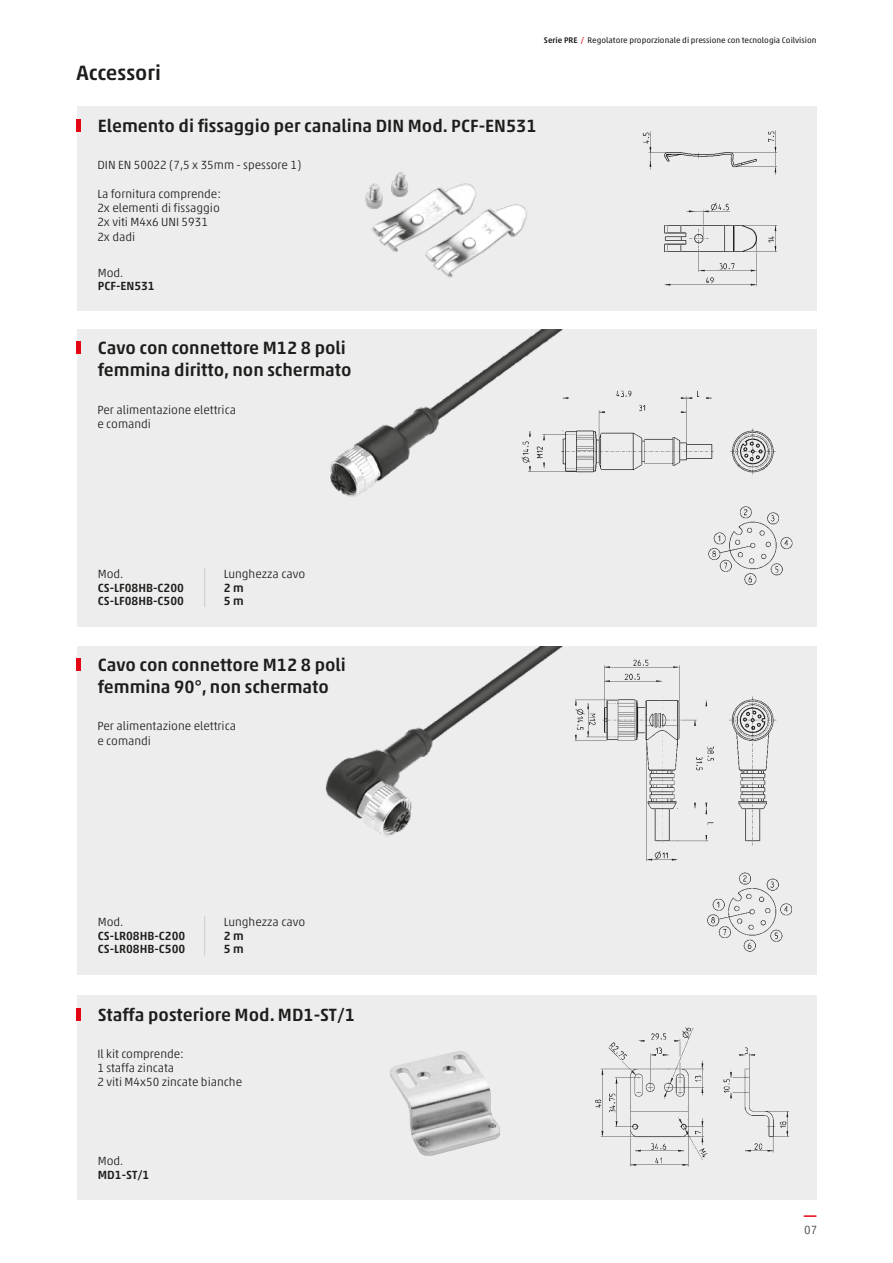
<style>
.page{position:relative;width:893px;height:1263px;background:#fff}
.page>*{position:absolute;margin:0;border:0;box-sizing:border-box;transform-origin:0 0}
.t1{font:500 21px "Akko W1 G";color:#1d1d1b}
.t2{font:500 18px/21.6px "Akko W1 G";color:#1d1d1b}
.t3{font:300 12px/14.4px "Akko W1 G";color:#1d1d1b}
.t4{font:500 12px/13.5px "Akko W1 G";color:#1d1d1b}
.t5{font:300 12px "Akko W1 G";color:#3c3c3b}
.t6{font:8.25px "Akko W1 G";color:#1d1d1b}
.s1{font-weight:500}
.s2{color:#e30613}
</style>
<div class="page">
<div style="left:77px;top:106px;width:739px;height:204px;background:#ededed"></div>
<div style="left:77px;top:330px;width:739px;height:297px;background:#ededed"></div>
<div style="left:77px;top:646px;width:739px;height:329px;background:#ededed"></div>
<svg style="left:804px;top:1215px;width:12px;height:2px"></svg>
<hr style="left:77px;top:119px;width:4px;height:13px;background:#e30613">
<hr style="left:77px;top:341px;width:4px;height:13px;background:#e30613">
<hr style="left:77px;top:658px;width:4px;height:13px;background:#e30613">
<img style="left:642px;top:117px;width:175px;height:193px">
<img style="left:365px;top:172px;width:162px;height:106px">
<img style="left:329px;top:330px;width:233px;height:167px">
<img style="left:325px;top:647px;width:237px;height:190px">
<img style="left:519px;top:376px;width:274px;height:209px">
<img style="left:575px;top:659px;width:202px;height:203px">
<img style="left:707px;top:872px;width:85px;height:80px">
<div style="left:77px;top:995px;width:739px;height:204px;background:#ededed"></div>
<hr style="left:77px;top:1008px;width:4px;height:12px;background:#e30613">
<img style="left:390px;top:1051px;width:110px;height:105px">
<img style="left:595px;top:1027px;width:195px;height:140px">
<hr style="left:204px;top:568px;width:1px;height:39px;background:#ccc">
<hr style="left:204px;top:916px;width:1px;height:39px;background:#ccc">
<h1 class="t1" style="left:77px;top:57px;width:86px">Accessori</h1>
<p class="t6" style="left:544px;top:34px;width:274px"><span class="s1">Serie PRE</span> <span class="s2">/</span> Regolatore proporzionale di pressione con tecnologia Coilvision</p>
<h2 class="t2" style="left:98px;top:113px;width:440px">Elemento di fissaggio per canalina DIN Mod. PCF-EN531</h2>
<p class="t3" style="left:97px;top:157px;width:205px">DIN EN 50022 (7,5 x 35mm - spessore 1)</p>
<p class="t3" style="left:97px;top:185px;width:125px">La fornitura comprende:<br>2x elementi di fissaggio<br>2x viti M4x6 UNI 5931<br>2x dadi</p>
<p class="t3" style="left:98px;top:264px;width:27px">Mod.</p>
<p class="t4" style="left:98px;top:278px;width:58px">PCF-EN531</p>
<h2 class="t2" style="left:98px;top:336px;width:255px">Cavo con connettore M12 8 poli femmina diritto, non schermato</h2>
<p class="t3" style="left:97px;top:401px;width:140px">Per alimentazione elettrica e comandi</p>
<p class="t3" style="left:98px;top:566px;width:27px">Mod.</p>
<p class="t4" style="left:98px;top:580px;width:88px">CS-LF08HB-C200<br>CS-LF08HB-C500</p>
<p class="t3" style="left:224px;top:566px;width:83px">Lunghezza cavo</p>
<p class="t4" style="left:224px;top:580px;width:22px">2 m<br>5 m</p>
<h2 class="t2" style="left:98px;top:653px;width:250px">Cavo con connettore M12 8 poli femmina 90°, non schermato</h2>
<p class="t3" style="left:97px;top:718px;width:140px">Per alimentazione elettrica e comandi</p>
<p class="t3" style="left:98px;top:914px;width:27px">Mod.</p>
<p class="t4" style="left:98px;top:928px;width:89px">CS-LR08HB-C200<br>CS-LR08HB-C500</p>
<p class="t3" style="left:224px;top:914px;width:83px">Lunghezza cavo</p>
<p class="t4" style="left:224px;top:928px;width:22px">2 m<br>5 m</p>
<h2 class="t2" style="left:98px;top:1002px;width:259px">Staffa posteriore Mod. MD1-ST/1</h2>
<p class="t3" style="left:97px;top:1045px;width:146px">Il kit comprende:<br>1 staffa zincata<br>2 viti M4x50 zincate bianche</p>
<p class="t3" style="left:98px;top:1153px;width:27px">Mod.</p>
<p class="t4" style="left:98px;top:1167px;width:53px">MD1-ST/1</p>
<p class="t5" style="left:804px;top:1221px;width:15px">07</p>
</div>
